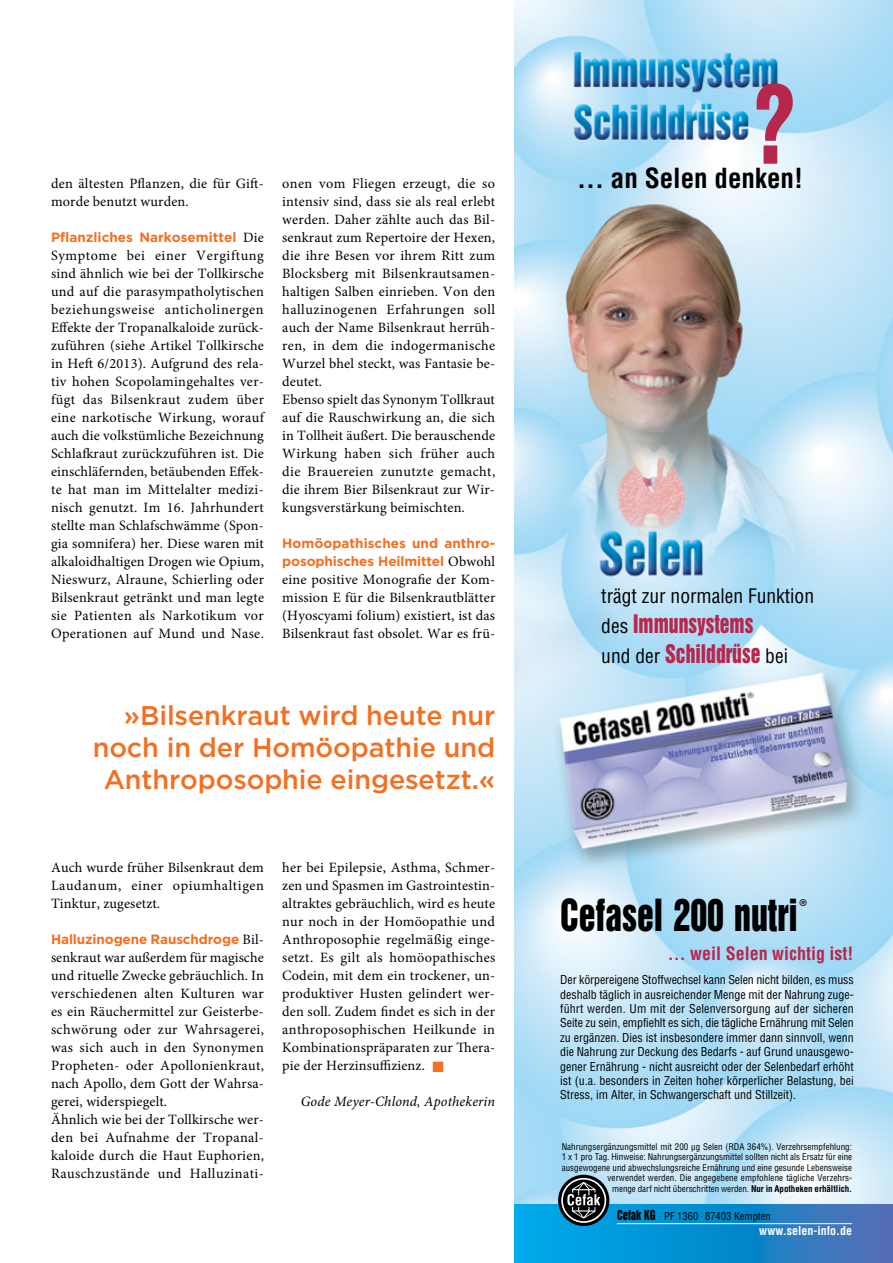
<style>
.page{position:relative;width:893px;height:1263px;background:#fff}
.page>*{position:absolute;margin:0;border:0;box-sizing:border-box;transform-origin:0 0}
.t1{font:99px "Helvetica Inserat";color:#b7274c;scale:.83 1}
.t2{font:40.5px "Helvetica Inserat";color:#000;scale:.83 1}
.t3{font:500 27px/32.4px "Gotham";letter-spacing:-.005em;color:#f36f21;text-align:right}
.t4{font:700 condensed 27px "Helvetica";color:#000}
.t5{font:23.4px/30px "Helvetica Inserat";color:#b7274c;scale:.83 1}
.t6{font:condensed 19.5px "Helvetica";color:#000}
.t7{font:700 condensed 18px "Helvetica";color:#b7274c}
.t8{font:14.25px/18px "Minion Pro";letter-spacing:.015em;color:#000;text-align:justify}
.t9{font:italic 14.25px "Minion Pro";letter-spacing:.01em;color:#000}
.t10{font:700 13.5px/18px "Gotham";letter-spacing:-.005em;color:#f36f21}
.t11{font:condensed 12px/14.4px "Helvetica";color:#000;text-align:justify}
.t12{font:700 condensed 12px "Helvetica";color:#fff}
.t13{font:condensed 10.5px "Helvetica";color:#000}
.t14{font:condensed 9px/10.5px "Helvetica";color:#000;text-align:right}
.t15{font:700 condensed 9px "Helvetica";color:#000}
.s1{font-family:"Minion Pro";font-weight:400;font-size:14.25px;color:#000}
.s2{color:#f36f21}
.s3{font-family:"Helvetica";font-stretch:condensed;font-size:19.5px;color:#000}
.s4{font-weight:700}
.s5{font-family:"Helvetica Inserat";font-stretch:normal;font-size:12.6px}
</style>
<div class="page">
<img style="left:514px;top:0;width:379px;height:1204px">
<svg style="left:514px;top:1204px;width:379px;height:59px;background:#158cce"></svg>
<div style="left:558px;top:1175px;width:51px;height:51px;border:3px solid #000;border-radius:50%"></div>
<svg style="left:563px;top:1179px;width:42px;height:42px;background:#4a4e50"></svg>
<hr style="left:617px;top:1223px;width:235px;height:1px;background:#fff">
<p class="t8" style="left:51px;top:175px;width:214px">den ältesten Pflanzen, die für Gift&shy;morde benutzt wurden.</p>
<p class="t10" style="left:51px;top:228px;width:214px">Pflanzliches Narkosemittel <span class="s1">Die</span></p>
<p class="t8" style="left:51px;top:247px;width:215px">Symptome bei einer Vergiftung sind ähnlich wie bei der Tollkirsche und auf die parasympatholytischen beziehungsweise anticholinergen Effekte der Tropanalkaloide zurück&shy;zuführen (siehe Artikel Tollkirsche in Heft 6/2013). Aufgrund des rela&shy;tiv hohen Scopolamingehaltes ver&shy;fügt das Bilsenkraut zudem über eine narkotische Wirkung, worauf auch die volkstümliche Bezeichnung Schlafkraut zurückzuführen ist. Die einschläfernden, betäubenden Effek&shy;te hat man im Mittelalter medizi&shy;nisch genutzt. Im 16. Jahrhundert stellte man Schlafschwämme (Spon&shy;gia somnifera) her. Diese waren mit alkaloidhaltigen Drogen wie Opium, Nieswurz, Alraune, Schierling oder Bilsenkraut getränkt und man legte sie Patienten als Narkotikum vor Operationen auf Mund und Nase.</p>
<p class="t8" style="left:282px;top:175px;width:215px;text-align:left">onen vom Fliegen erzeugt, die so intensiv sind, dass sie als real erlebt werden. Daher zählte auch das Bil&shy;senkraut zum Repertoire der Hexen, die ihre Besen vor ihrem Ritt zum Blocksberg mit Bilsenkrautsamen&shy;haltigen Salben einrieben. Von den halluzinogenen Erfahrungen soll auch der Name Bilsenkraut herrüh&shy;ren, in dem die indogermanische Wurzel bhel steckt, was Fantasie be&shy;deutet.<br>Ebenso spielt das Synonym Tollkraut auf die Rauschwirkung an, die sich in Tollheit äußert. Die berauschende Wirkung haben sich früher auch die Brauereien zunutzte gemacht, die ihrem Bier Bilsenkraut zur Wir&shy;kungsverstärkung beimischten.</p>
<p class="t10" style="left:282px;top:534px;width:215px">Homöopathisches und anthro&shy;posophisches Heilmittel <span class="s1">Obwohl</span></p>
<p class="t8" style="left:282px;top:571px;width:215px">eine positive Monografie der Kom&shy;mission E für die Bilsenkrautblätter (Hyoscyami folium) existiert, ist das Bilsenkraut fast obsolet. War es frü-</p>
<h3 class="t3" style="left:93px;top:698px;width:404px">»Bilsenkraut wird heute nur noch in der Homöopathie und<br>Anthroposophie eingesetzt.«</h3>
<p class="t8" style="left:51px;top:859px;width:215px">Auch wurde früher Bilsenkraut dem Laudanum, einer opiumhaltigen Tinktur, zugesetzt.</p>
<p class="t10" style="left:51px;top:930px;width:214px">Halluzinogene Rauschdroge <span class="s1">Bil-</span></p>
<p class="t8" style="left:51px;top:949px;width:214px;text-align:left">senkraut war außerdem für magische und rituelle Zwecke gebräuchlich. In verschiedenen alten Kulturen war es ein Räuchermittel zur Geisterbe&shy;schwörung oder zur Wahrsagerei, was sich auch in den Synonymen Propheten- oder Apollonienkraut, nach Apollo, dem Gott der Wahrsa&shy;gerei, widerspiegelt.<br>Ähnlich wie bei der Tollkirsche wer&shy;den bei Aufnahme der Tropanal&shy;kaloide durch die Haut Euphorien, Rauschzustände und Halluzinati-</p>
<p class="t8" style="left:282px;top:859px;width:215px">her bei Epilepsie, Asthma, Schmer&shy;zen und Spasmen im Gastrointestin&shy;altraktes gebräuchlich, wird es heute nur noch in der Homöopathie und Anthroposophie regelmäßig einge&shy;setzt. Es gilt als homöopathisches Codein, mit dem ein trockener, un&shy;produktiver Husten gelindert wer&shy;den soll. Zudem findet es sich in der anthroposophischen Heilkunde in Kombinationspräparaten zur Thera&shy;pie der Herzinsuffizienz. <span class="s2">■</span></p>
<p class="t9" style="left:301px;top:1092px;width:196px">Gode Meyer-Chlond, Apothekerin</p>
<h1 class="t1" style="left:753px;top:66px;width:51px">?</h1>
<h3 class="t4" style="left:577px;top:161px;width:227px">... an Selen denken!</h3>
<h3 class="t6" style="left:601px;top:583px;width:214px">trägt zur normalen Funktion</h3>
<h3 class="t5" style="left:601px;top:609px;width:227px"><span class="s3">des</span> Immunsystems <span class="s3">und der</span> Schilddrüse <span class="s3">bei</span></h3>
<h2 class="t2" style="left:560px;top:891px;width:288px">Cefasel 200 nutri</h2>
<p class="t15" style="left:799px;top:897px;width:9px">®</p>
<p class="t7" style="left:668px;top:942px;width:187px">... weil Selen wichtig ist!</p>
<p class="t11" style="left:560px;top:972px;width:295px">Der körpereigene Stoffwechsel kann Selen nicht bilden, es muss deshalb täglich in ausreichender Menge mit der Nahrung zuge&shy;führt werden. Um mit der Selenversorgung auf der sicheren Seite zu sein, empfiehlt es sich, die tägliche Ernährung mit Selen zu ergänzen. Dies ist insbesondere immer dann sinnvoll, wenn die Nahrung zur Deckung des Bedarfs - auf Grund unausgewo&shy;gener Ernährung - nicht ausreicht oder der Selenbedarf erhöht ist (u.a. besonders in Zeiten hoher körperlicher Belastung, bei Stress, im Alter, in Schwangerschaft und Stillzeit).</p>
<p class="t14" style="left:562px;top:1141px;width:292px">Nahrungsergänzungsmittel mit 200 µg Selen (RDA 364%). Verzehrsempfehlung:<br>1 x 1 pro Tag. Hinweise: Nahrungsergänzungsmittel sollten nicht als Ersatz für eine ausgewogene und abwechslungsreiche Ernährung und eine gesunde Lebensweise verwendet werden. Die angegebene empfohlene tägliche Verzehrs-<br>menge darf nicht überschritten werden. <span class="s4">Nur in Apotheken erhältlich.</span></p>
<p class="t13" style="left:617px;top:1210px;width:155px"><span class="s5">Cefak KG</span> <sup>.</sup> PF 1360 <sup>.</sup> 87403 Kempten</p>
<p class="t12" style="left:759px;top:1223px;width:94px">www.selen-info.de</p>
</div>
